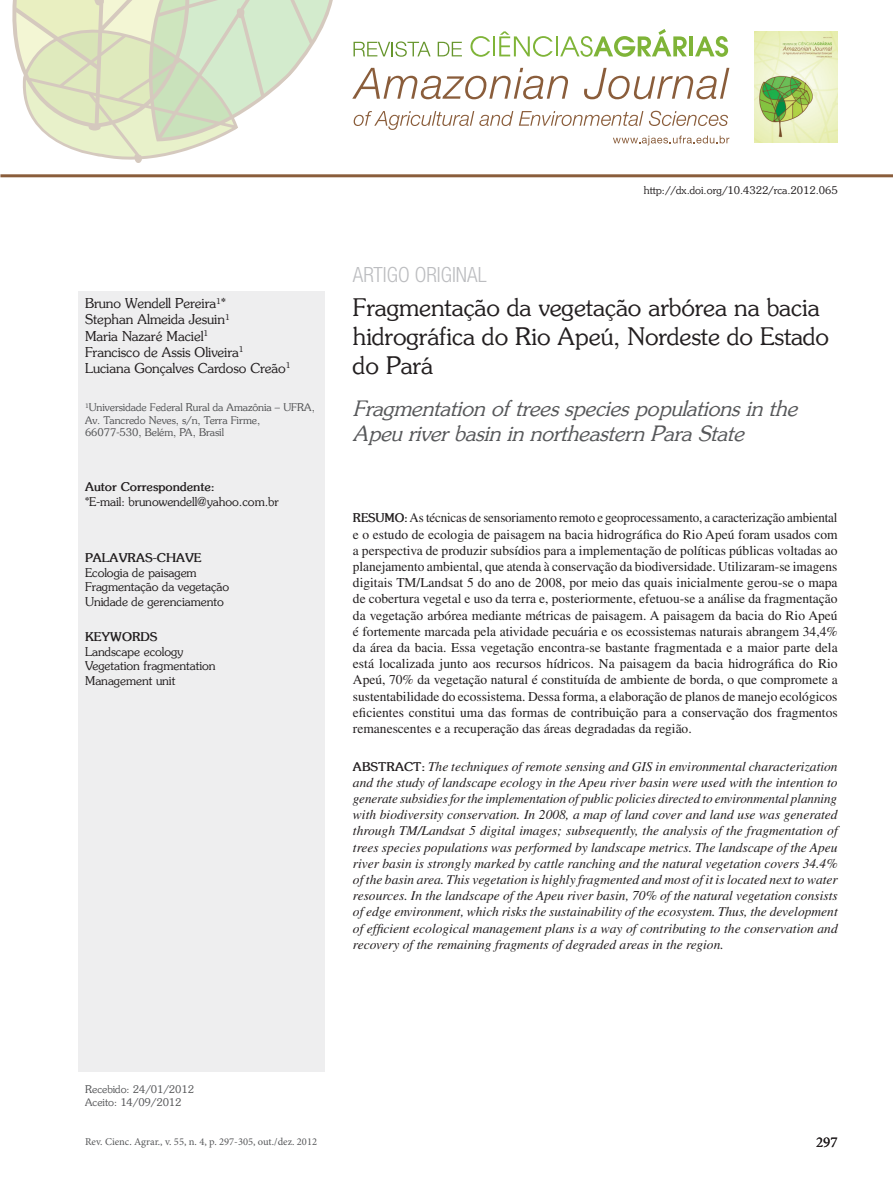
<style>
.page{position:relative;width:893px;height:1191px;background:#fff}
.page>*{position:absolute;margin:0;border:0;box-sizing:border-box;transform-origin:0 0}
.Título___1o_idioma{font:24px/28.8px "Souvenir";color:#231f20}
.Título___2o_idioma{font:italic 21px/25.2px "Souvenir";color:#57585a}
.t1{font:300 condensed 21px "Helvetica Neue";color:#bcbdc0}
.Numeração{font:15px "Minion Pro";color:#231f20}
.Resumo{font:13.5px/16.2px "Times";color:#231f20;text-align:justify;scale:.96 1}
.Abstract{font:italic 13.5px/16.2px "Times";color:#231f20;text-align:justify}
.t2{font:13.5px/16.2px "Souvenir";color:#231f20}
.t3{font:12px/14.4px "Souvenir";color:#231f20}
.t4{font:700 12px "Souvenir";color:#231f20}
.Recebido___Aceito{font:10.5px/12.6px "Souvenir";color:#57585a}
.Rodapé{font:10.5px "Minion Pro";color:#57585a}
.t5{font:10.5px "Souvenir";color:#231f20}
.s1{font-family:"Souvenir";font-weight:700;font-size:12px}
.s2{font-family:"Souvenir";font-weight:700;font-style:normal;font-size:12px}
</style>
<div class="page">
<div style="left:79px;top:291px;width:246px;height:780px;background:#eeeeef"></div>
<svg style="left:12px;top:0;width:321px;height:163px"></svg>
<hr style="left:0;top:174px;width:893px;height:3px;background:#8a5d3b">
<svg style="left:353px;top:41px;width:78px;height:16px"></svg>
<svg style="left:438px;top:42px;width:24px;height:14px"></svg>
<svg style="left:470px;top:36px;width:20px;height:21px"></svg>
<hr style="left:493px;top:36px;width:2px;height:20px;background:#7fb438">
<svg style="left:499px;top:31px;width:54px;height:26px"></svg>
<hr style="left:556px;top:36px;width:2px;height:20px;background:#7fb438">
<svg style="left:560px;top:29px;width:127px;height:28px"></svg>
<hr style="left:689px;top:36px;width:4px;height:20px;background:#7fb438">
<svg style="left:695px;top:36px;width:33px;height:21px"></svg>
<svg style="left:352px;top:68px;width:216px;height:31px"></svg>
<svg style="left:584px;top:68px;width:145px;height:31px"></svg>
<svg style="left:354px;top:111px;width:159px;height:19px"></svg>
<svg style="left:519px;top:111px;width:124px;height:15px"></svg>
<svg style="left:649px;top:111px;width:79px;height:15px"></svg>
<svg style="left:613px;top:136px;width:116px;height:9px"></svg>
<img style="left:755px;top:32px;width:83px;height:110px">
<p class="t2" style="left:85px;top:295px;width:207px">Bruno Wendell Pereira<sup>1</sup>*<br>Stephan Almeida Jesuin<sup>1<br></sup>Maria Nazaré Maciel<sup>1<br></sup>Francisco de Assis Oliveira<sup>1<br></sup>Luciana Gonçalves Cardoso Creão<sup>1</sup></p>
<p class="Recebido___Aceito" style="left:85px;top:401px;width:231px"><sup>1</sup>Universidade Federal Rural da Amazônia – UFRA,<br>Av. Tancredo Neves, s/n, Terra Firme,<br>66077-530, Belém, PA, Brasil</p>
<p class="t4" style="left:85px;top:479px;width:131px">Autor Correspondente:</p>
<p class="t3" style="left:85px;top:494px;width:195px">*E-mail: brunowendell@yahoo.com.br</p>
<p class="t4" style="left:85px;top:550px;width:118px">PALAVRAS-CHAVE</p>
<p class="t3" style="left:85px;top:565px;width:146px">Ecologia de paisagem<br>Fragmentação da vegetação<br>Unidade de gerenciamento</p>
<p class="t4" style="left:85px;top:629px;width:74px">KEYWORDS</p>
<p class="t3" style="left:85px;top:644px;width:132px">Landscape ecology<br>Vegetation fragmentation<br>Management unit</p>
<h2 class="t1" style="left:353px;top:262px;width:135px">ARTIGO ORIGINAL</h2>
<p class="t5" style="left:644px;top:184px;width:195px">http://dx.doi.org/10.4322/rca.2012.065</p>
<p class="Título___1o_idioma" style="left:353px;top:292px;width:477px">Fragmentação da vegetação arbórea na bacia hidrográfica do Rio Apeú, Nordeste do Estado do Pará</p>
<p class="Título___2o_idioma" style="left:353px;top:395px;width:445px">Fragmentation of trees species populations in the<br>Apeu river basin in northeastern Para State</p>
<p class="Resumo" style="left:353px;top:510px;width:506px"><span class="s1">RESUMO:</span> As técnicas de sensoriamento remoto e geoprocessamento, a caracterização ambiental e o estudo de ecologia de paisagem na bacia hidrográfica do Rio Apeú foram usados com a perspectiva de produzir subsídios para a implementação de políticas públicas voltadas ao planejamento ambiental, que atenda à conservação da biodiversidade. Utilizaram‑se imagens digitais TM/Landsat 5 do ano de 2008, por meio das quais inicialmente gerou‑se o mapa de cobertura vegetal e uso da terra e, posteriormente, efetuou-se a análise da fragmentação da vegetação arbórea mediante métricas de paisagem. A paisagem da bacia do Rio Apeú é fortemente marcada pela atividade pecuária e os ecossistemas naturais abrangem 34,4% da área da bacia. Essa vegetação encontra-se bastante fragmentada e a maior parte dela está localizada junto aos recursos hídricos. Na paisagem da bacia hidrográfica do Rio Apeú, 70% da vegetação natural é constituída de ambiente de borda, o que compromete a sustentabilidade do ecossistema. Dessa forma, a elaboração de planos de manejo ecológicos eficientes constitui uma das formas de contribuição para a conservação dos fragmentos remanescentes e a recuperação das áreas degradadas da região.</p>
<p class="Abstract" style="left:353px;top:758px;width:486px"><span class="s2">ABSTRACT:</span> The techniques of remote sensing and GIS in environmental characterization and the study of landscape ecology in the Apeu river basin were used with the intention to generate subsidies for the implementation of public policies directed to environmental planning with biodiversity conservation. In 2008, a map of land cover and land use was generated through TM/Landsat 5 digital images; subsequently, the analysis of the fragmentation of trees species populations was performed by landscape metrics. The landscape of the Apeu river basin is strongly marked by cattle ranching and the natural vegetation covers 34.4% of the basin area. This vegetation is highly fragmented and most of it is located next to water resources. In the landscape of the Apeu river basin, 70% of the natural vegetation consists of edge environment, which risks the sustainability of the ecosystem. Thus, the development of efficient ecological management plans is a way of contributing to the conservation and recovery of the remaining fragments of degraded areas in the region.</p>
<p class="Recebido___Aceito" style="left:85px;top:1083px;width:111px">Recebido: 24/01/2012<br>Aceito: 14/09/2012</p>
<p class="Rodapé" style="left:85px;top:1135px;width:234px">Rev. Cienc. Agrar., v. 55, n. 4, p. 297-305, out./dez. 2012</p>
<p class="Numeração" style="left:816px;top:1131px;width:23px">297</p>
</div>
